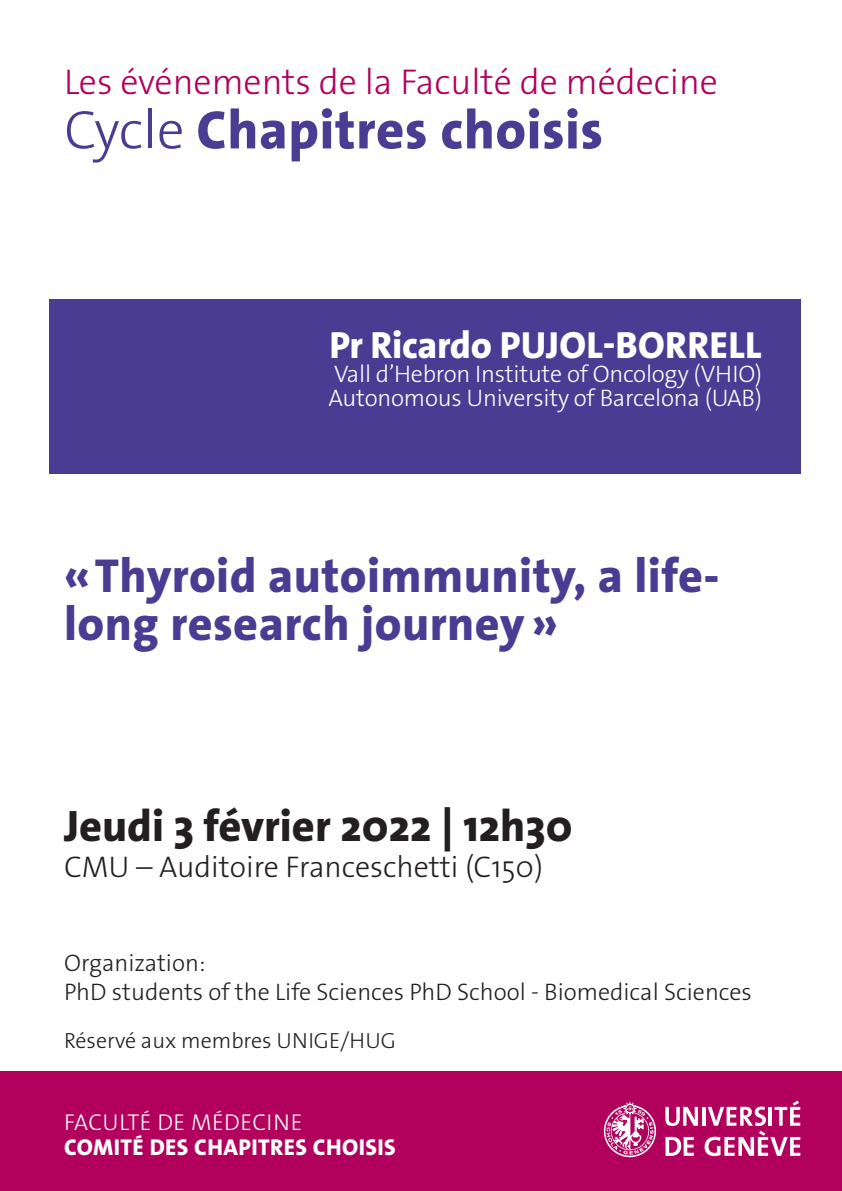
<style>
.page{position:relative;width:842px;height:1191px;background:#fff}
.page>*{position:absolute;margin:0;border:0;box-sizing:border-box;transform-origin:0 0}
.t1{font:800 54.8px "The Sans Os F";letter-spacing:.01em;color:#4a3c93}
.t2{font:800 48px/48px "The Sans Os F";letter-spacing:.01em;color:#4a3c93}
.the_sans_light_10{font:800 44.4px "The Sans Os F";color:#231f20}
.t3{font:800 38px "The Sans Os F";letter-spacing:.01em;color:#fff}
.t4{font:300 36px "The Sans Os F";color:#b1015c}
.the_sans_light_10-2{font:300 30px "The Sans Os F";color:#231f20}
.t5{font:300 24px/24px "The Sans Os F";letter-spacing:-.01em;color:#fff}
.t6{font:300 24px "The Sans Os F";color:#231f20}
.t7{font:800 23px/25px "The Sans Os F";letter-spacing:.02em;color:#fff}
.the_sans_light_10-3{font:300 22px "The Sans Os F";color:#231f20}
.s1{font-weight:300}
</style>
<div class="page">
<div style="left:49px;top:299px;width:751px;height:174px;background:#4a3c93"></div>
<div style="left:0;top:1071px;width:842px;height:120px;background:#b1015c"></div>
<svg style="left:604px;top:1101px;width:52px;height:56px"></svg>
<svg style="left:665px;top:1106px;width:33px;height:20px"></svg>
<hr style="left:702px;top:1106px;width:3px;height:19px;background:#fff">
<svg style="left:665px;top:1136px;width:29px;height:20px"></svg>
<svg style="left:704px;top:1100px;width:96px;height:56px"></svg>
<p class="t4" style="left:64px;top:58px;width:655px">Les événements de la Faculté de médecine</p>
<p class="t1" style="left:64px;top:95px;width:540px"><span class="s1">Cycle</span> Chapitres choisis</p>
<p class="t3" style="left:329px;top:321px;width:434px">Pr Ricardo PUJOL-BORRELL</p>
<p class="t5" style="left:329px;top:362px;width:435px">Vall d’Hebron Institute of Oncology (VHIO)<br>Autonomous University of Barcelona (UAB)</p>
<p class="t2" style="left:64px;top:552px;width:657px">«Thyroid autoimmunity, a life&shy;long research journey »</p>
<p class="the_sans_light_10" style="left:64px;top:797px;width:510px">Jeudi 3 février 2022 | 12h30</p>
<p class="the_sans_light_10-2" style="left:64px;top:847px;width:480px">CMU – Auditoire Franceschetti (C150)</p>
<p class="t6" style="left:64px;top:947px;width:143px">Organization:</p>
<p class="t6" style="left:64px;top:976px;width:689px">PhD students of the Life Sciences PhD School - Biomedical Sciences</p>
<p class="the_sans_light_10-3" style="left:64px;top:1026px;width:333px">Réservé aux membres UNIGE/HUG</p>
<p class="t7" style="left:64px;top:1110px;width:333px"><span class="s1">FACULTÉ DE MÉDECINE<br></span>COMITÉ DES CHAPITRES CHOISIS</p>
</div>
